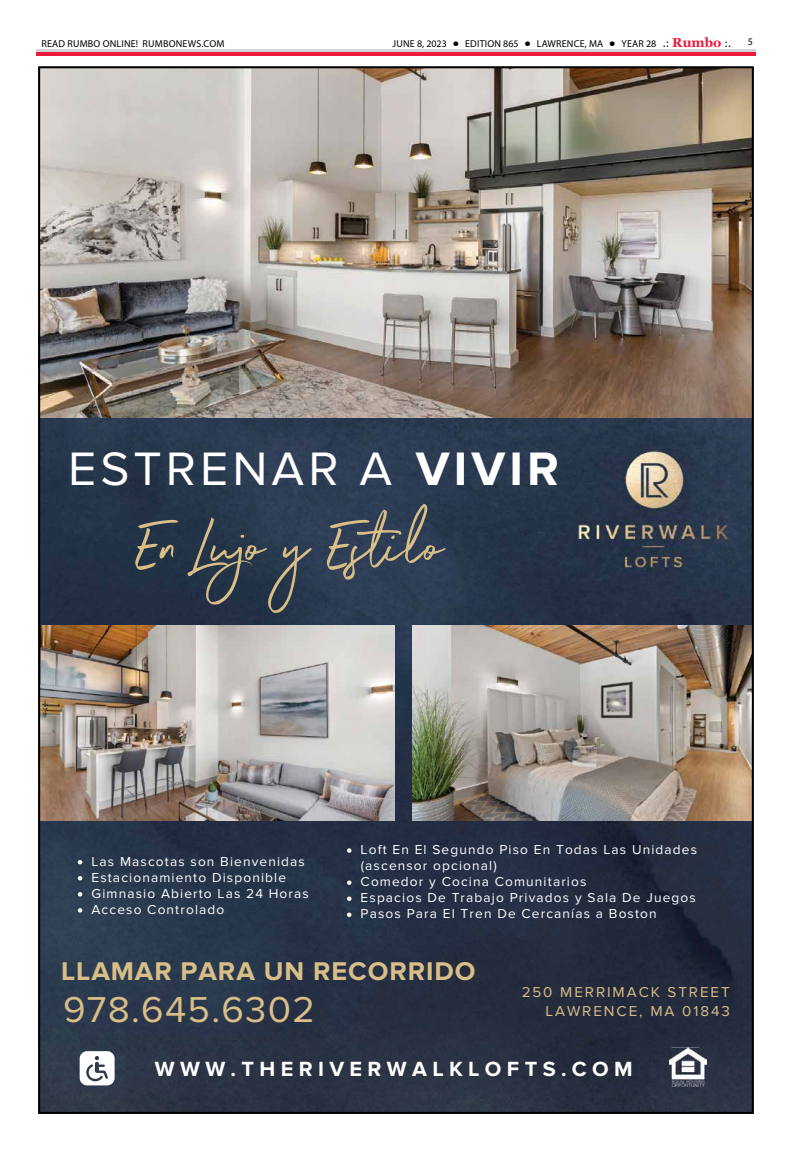
<style>
.page{position:relative;width:792px;height:1152px;background:#fff}
.page>*{position:absolute;margin:0;border:0;box-sizing:border-box;transform-origin:0 0}
.t1{font:67.6px "Northwell Clean";color:#d9be87}
.t2{font:48.7px "Proxima Nova";letter-spacing:.08em;color:#fff}
.t3{font:700 48.7px "Proxima Nova";letter-spacing:.08em;color:#fff}
.t4{font:37.4px "Proxima Nova";color:#d9be87}
.t5{font:700 26.6px "Proxima Nova";letter-spacing:.035em;color:#d9be87}
.t6{font:700 21.3px "Proxima Nova";letter-spacing:.245em;color:#fff}
.t7{font:14.8px/18.9px "Proxima Nova";letter-spacing:.125em;color:#d9be87;text-align:right}
.t8{font:13.4px/16.1px "Proxima Nova";letter-spacing:.08em;color:#fff}
.t9{font:10px "Myriad Pro";letter-spacing:.02em;color:#000}
.s1{font-family:"Tahoma";font-weight:700;color:#fff}
.s2{font-family:"Tahoma"}
.s3{font-family:"Georgia";font-weight:700;font-size:13px;color:#ed1a3b}
</style>
<div class="page">
<hr style="left:36px;top:52px;width:720px;height:4px;background:#ed1a3b">
<hr style="left:36px;top:49px;width:720px;height:3px;background:#d1d3d4">
<img style="left:41px;top:417px;width:710px;height:694px">
<img style="left:576px;top:446px;width:154px;height:134px">
<img style="left:413px;top:626px;width:338px;height:194px">
<img style="left:41px;top:69px;width:710px;height:348px">
<img style="left:41px;top:626px;width:354px;height:194px">
<img style="left:669px;top:1047px;width:37px;height:40px">
<svg style="left:80px;top:1051px;width:35px;height:34px"></svg>
<svg style="left:78px;top:860px;width:4px;height:4px"></svg>
<svg style="left:78px;top:876px;width:4px;height:4px"></svg>
<svg style="left:78px;top:892px;width:4px;height:5px"></svg>
<svg style="left:78px;top:908px;width:4px;height:5px"></svg>
<svg style="left:347px;top:848px;width:4px;height:5px"></svg>
<svg style="left:347px;top:880px;width:4px;height:5px"></svg>
<svg style="left:347px;top:897px;width:4px;height:4px"></svg>
<svg style="left:347px;top:913px;width:4px;height:4px"></svg>
<p class="t9" style="left:41px;top:37px;width:185px">READ RUMBO ONLINE! RUMBONEWS.COM</p>
<p class="t9" style="left:393px;top:37px;width:340px">JUNE 8, 2023 <span class="s1">•</span> EDITION 865 <span class="s1">•</span> LAWRENCE, MA <span class="s1">•</span> YEAR 28 <span class="s2">.:</span> <span class="s3">Rumbo</span> <span class="s2">:.</span></p>
<p class="t9" style="left:748px;top:35px;width:7px">5</p>
<h2 class="t2" style="left:68px;top:441px;width:325px">ESTRENAR A</h2>
<h1 class="t1" style="left:137px;top:497px;width:308px">En Lujo y Estilo</h1>
<h2 class="t3" style="left:416px;top:441px;width:145px">VIVIR</h2>
<p class="t8" style="left:91px;top:854px;width:219px">Las Mascotas son Bienvenidas<br>Estacionamiento Disponible<br>Gimnasio Abierto Las 24 Horas<br>Acceso Controlado</p>
<p class="t8" style="left:361px;top:842px;width:338px">Loft En El Segundo Piso En Todas Las Unidades (ascensor opcional)<br>Comedor y Cocina Comunitarios<br>Espacios De Trabajo Privados y Sala De Juegos Pasos Para El Tren De Cercanías a Boston</p>
<h3 class="t5" style="left:61px;top:956px;width:416px">LLAMAR PARA UN RECORRIDO</h3>
<h3 class="t4" style="left:63px;top:988px;width:253px">978.645.6302</h3>
<p class="t7" style="left:522px;top:983px;width:210px">250 MERRIMACK STREET<br>LAWRENCE, MA 01843</p>
<h3 class="t6" style="left:155px;top:1056px;width:479px">WWW.THERIVERWALKLOFTS.COM</h3>
</div>
